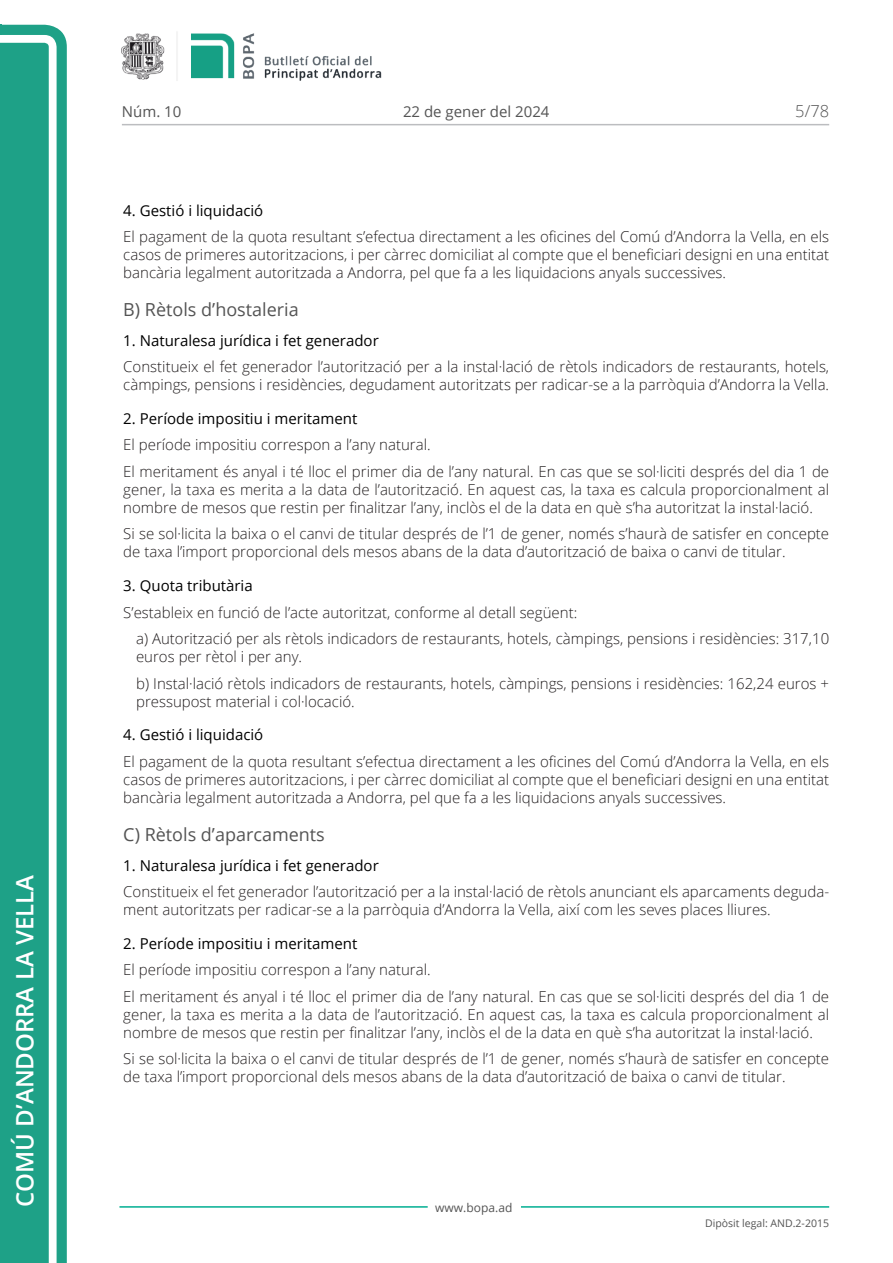
<style>
.page{position:relative;width:893px;height:1263px;background:#fff}
.page>*{position:absolute;margin:0;border:0;box-sizing:border-box;transform-origin:0 0}
.t1{font:600 24px "Open Sans";color:#fff}
.Titol_6{font:18px "Open Sans";color:#545454}
.t2{font:300 16.5px "Open Sans";color:#545454}
.Body_text{font:300 15px/18px "Open Sans";color:#231f20;text-align:justify}
.Body_text_i{font:300 15px/18px "Open Sans";color:#231f20}
.Titol_7_plus{font:15px "Open Sans";color:#000}
.t3{font:15px "Open Sans";color:#545454}
.t4{font:12px "Open Sans";color:#545454}
.t5{font:10.5px "Open Sans";color:#545454}
</style>
<div class="page">
<svg style="left:0;top:25px;width:67px;height:1238px;fill:#1ea187"></svg>
<div style="left:0;top:43px;width:49px;height:1220px;background:#1ea187"></div>
<img style="left:122px;top:32px;width:260px;height:49px">
<hr style="left:119px;top:1206px;width:309px;height:2px;background:#00ae91">
<hr style="left:521px;top:1206px;width:308px;height:2px;background:#00ae91">
<hr style="left:122px;top:124px;width:707px;height:1px;background:#bcbdc0">
<h1 class="t1" style="left:8px;top:1207px;width:331px;rotate:-90deg">Comú d’Andorra la Vella</h1>
<p class="t3" style="left:122px;top:102px;width:61px">Núm. 10</p>
<p class="t3" style="left:403px;top:102px;width:148px">22 de gener del 2024</p>
<p class="t2" style="left:795px;top:100px;width:35px">5/78</p>
<p class="Titol_7_plus" style="left:123px;top:200px;width:142px">4. Gestió i liquidació</p>
<p class="Body_text" style="left:123px;top:227px;width:707px">El pagament de la quota resultant s’efectua directament a les oficines del Comú d’Andorra la Vella, en els casos de primeres autoritzacions, i per càrrec domiciliat al compte que el beneficiari designi en una entitat bancària legalment autoritzada a Andorra, pel que fa a les liquidacions anyals successives.</p>
<p class="Titol_6" style="left:123px;top:297px;width:177px">B) Rètols d’hostaleria</p>
<p class="Titol_7_plus" style="left:123px;top:330px;width:257px">1. Naturalesa jurídica i fet generador</p>
<p class="Body_text" style="left:123px;top:357px;width:707px">Constitueix el fet generador l’autorització per a la instal·lació de rètols indicadors de restaurants, hotels, càmpings, pensions i residències, degudament autoritzats per radicar-se a la parròquia d’Andorra la Vella.</p>
<p class="Titol_7_plus" style="left:123px;top:408px;width:236px">2. Període impositiu i meritament</p>
<p class="Body_text" style="left:123px;top:436px;width:309px">El període impositiu correspon a l’any natural.</p>
<p class="Body_text" style="left:123px;top:462px;width:707px">El meritament és anyal i té lloc el primer dia de l’any natural. En cas que se sol·liciti després del dia 1 de gener, la taxa es merita a la data de l’autorització. En aquest cas, la taxa es calcula proporcionalment al nombre de mesos que restin per finalitzar l’any, inclòs el de la data en què s’ha autoritzat la instal·lació.</p>
<p class="Body_text" style="left:123px;top:525px;width:707px">Si se sol·licita la baixa o el canvi de titular després de l’1 de gener, només s’haurà de satisfer en concepte de taxa l’import proporcional dels mesos abans de la data d’autorització de baixa o canvi de titular.</p>
<p class="Titol_7_plus" style="left:123px;top:575px;width:131px">3. Quota tributària</p>
<p class="Body_text" style="left:123px;top:603px;width:455px">S’estableix en funció de l’acte autoritzat, conforme al detall següent:</p>
<p class="Body_text_i" style="left:136px;top:629px;width:695px">a) Autorització per als rètols indicadors de restaurants, hotels, càmpings, pensions i residències: 317,10 euros per rètol i per any.</p>
<p class="Body_text_i" style="left:136px;top:674px;width:695px">b) Instal·lació rètols indicadors de restaurants, hotels, càmpings, pensions i residències: 162,24 euros + pressupost material i col·locació.</p>
<p class="Titol_7_plus" style="left:123px;top:725px;width:142px">4. Gestió i liquidació</p>
<p class="Body_text" style="left:123px;top:752px;width:707px">El pagament de la quota resultant s’efectua directament a les oficines del Comú d’Andorra la Vella, en els casos de primeres autoritzacions, i per càrrec domiciliat al compte que el beneficiari designi en una entitat bancària legalment autoritzada a Andorra, pel que fa a les liquidacions anyals successives.</p>
<p class="Titol_6" style="left:123px;top:822px;width:203px">C) Rètols d’aparcaments</p>
<p class="Titol_7_plus" style="left:123px;top:855px;width:257px">1. Naturalesa jurídica i fet generador</p>
<p class="Body_text" style="left:123px;top:882px;width:707px">Constitueix el fet generador l’autorització per a la instal·lació de rètols anunciant els aparcaments deguda&shy;ment autoritzats per radicar-se a la parròquia d’Andorra la Vella, així com les seves places lliures.</p>
<p class="Titol_7_plus" style="left:123px;top:933px;width:236px">2. Període impositiu i meritament</p>
<p class="Body_text" style="left:123px;top:960px;width:309px">El període impositiu correspon a l’any natural.</p>
<p class="Body_text" style="left:123px;top:987px;width:707px">El meritament és anyal i té lloc el primer dia de l’any natural. En cas que se sol·liciti després del dia 1 de gener, la taxa es merita a la data de l’autorització. En aquest cas, la taxa es calcula proporcionalment al nombre de mesos que restin per finalitzar l’any, inclòs el de la data en què s’ha autoritzat la instal·lació.</p>
<p class="Body_text" style="left:123px;top:1049px;width:707px">Si se sol·licita la baixa o el canvi de titular després de l’1 de gener, només s’haurà de satisfer en concepte de taxa l’import proporcional dels mesos abans de la data d’autorització de baixa o canvi de titular.</p>
<p class="t4" style="left:435px;top:1199px;width:79px">www.bopa.ad</p>
<p class="t5" style="left:705px;top:1216px;width:125px">Dipòsit legal: AND.2-2015</p>
</div>
